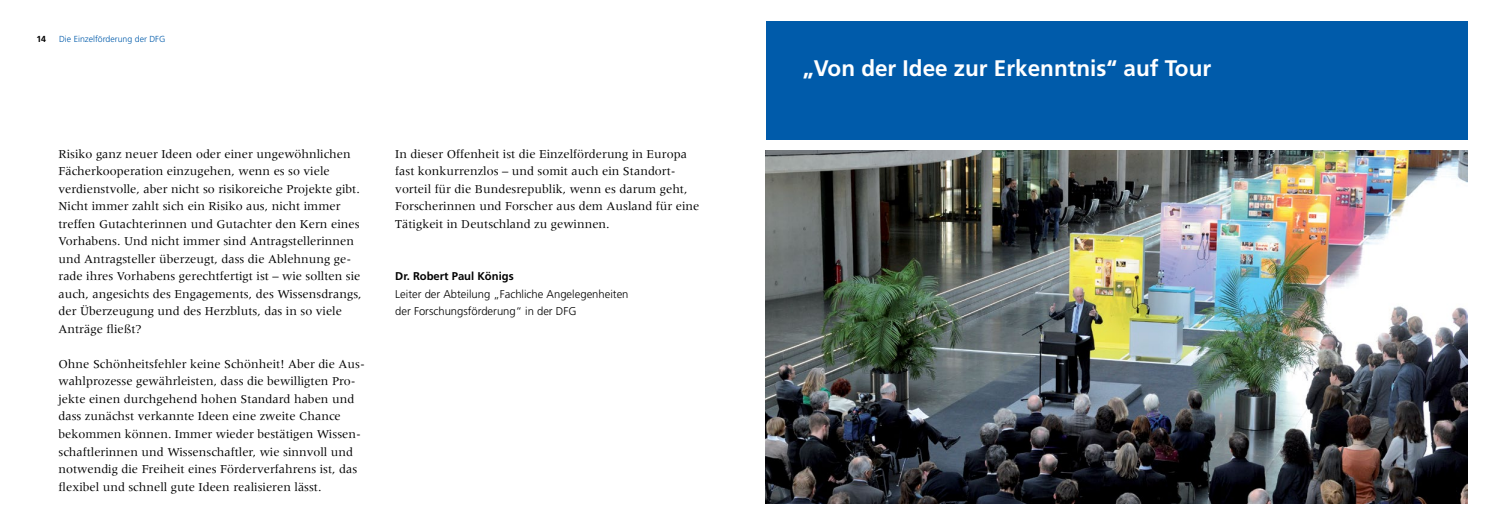
<style>
.page{position:relative;width:1489px;height:525px;background:#fff}
.page>*{position:absolute;margin:0;border:0;box-sizing:border-box;transform-origin:0 0}
.t1{font:700 22.5px "Frutiger LT Std";color:#fff}
.t2{font:12.5px/17.5px "Meridien LT Std";color:#000}
.t3{font:300 11.25px/17.5px "Frutiger LT Std";color:#000}
.t4{font:700 11.25px "Frutiger LT Std";color:#000}
.t5{font:300 8.75px "Frutiger LT Std";color:#005baa}
.t6{font:700 8.75px "Frutiger LT Std";color:#000}
</style>
<div class="page">
<div style="left:765px;top:21px;width:702px;height:119px;background:#005baa"></div>
<img style="left:765px;top:151px;width:702px;height:352px">
<p class="t6" style="left:36px;top:34px;width:11px">14</p>
<p class="t5" style="left:59px;top:34px;width:108px">Die Einzelförderung der DFG</p>
<p class="t2" style="left:58px;top:145px;width:305px">Risiko ganz neuer Ideen oder einer ungewöhnlichen Fächerkooperation einzugehen, wenn es so viele verdienstvolle, aber nicht so risikoreiche Projekte gibt.<br>Nicht immer zahlt sich ein Risiko aus, nicht immer treffen Gutachterinnen und Gutachter den Kern eines Vorhabens. Und nicht immer sind Antragstellerinnen und Antragsteller überzeugt, dass die Ablehnung ge&shy;rade ihres Vorhabens gerechtfertigt ist – wie sollten sie auch, angesichts des Engagements, des Wissensdrangs, der Überzeugung und des Herzbluts, das in so viele Anträge fließt?</p>
<p class="t2" style="left:58px;top:355px;width:308px">Ohne Schönheitsfehler keine Schönheit! Aber die Aus&shy;wahlprozesse gewährleisten, dass die bewilligten Pro&shy;jekte einen durchgehend hohen Standard haben und dass zunächst verkannte Ideen eine zweite Chance bekommen können. Immer wieder bestätigen Wissen&shy;schaftlerinnen und Wissenschaftler, wie sinnvoll und notwendig die Freiheit eines Förderverfahrens ist, das flexibel und schnell gute Ideen realisieren lässt.</p>
<p class="t2" style="left:395px;top:145px;width:305px">In dieser Offenheit ist die Einzelförderung in Europa fast konkurrenzlos – und somit auch ein Standort&shy;vorteil für die Bundesrepublik, wenn es darum geht, Forscherinnen und Forscher aus dem Ausland für eine Tätigkeit in Deutschland zu gewinnen.</p>
<p class="t4" style="left:395px;top:269px;width:120px">Dr. Robert Paul Königs</p>
<p class="t3" style="left:395px;top:285px;width:235px">Leiter der Abteilung „Fachliche Angelegenheiten der Forschungsförderung“ in der DFG</p>
<h1 class="t1" style="left:803px;top:55px;width:410px">„Von der Idee zur Erkenntnis“ auf Tour</h1>
</div>
